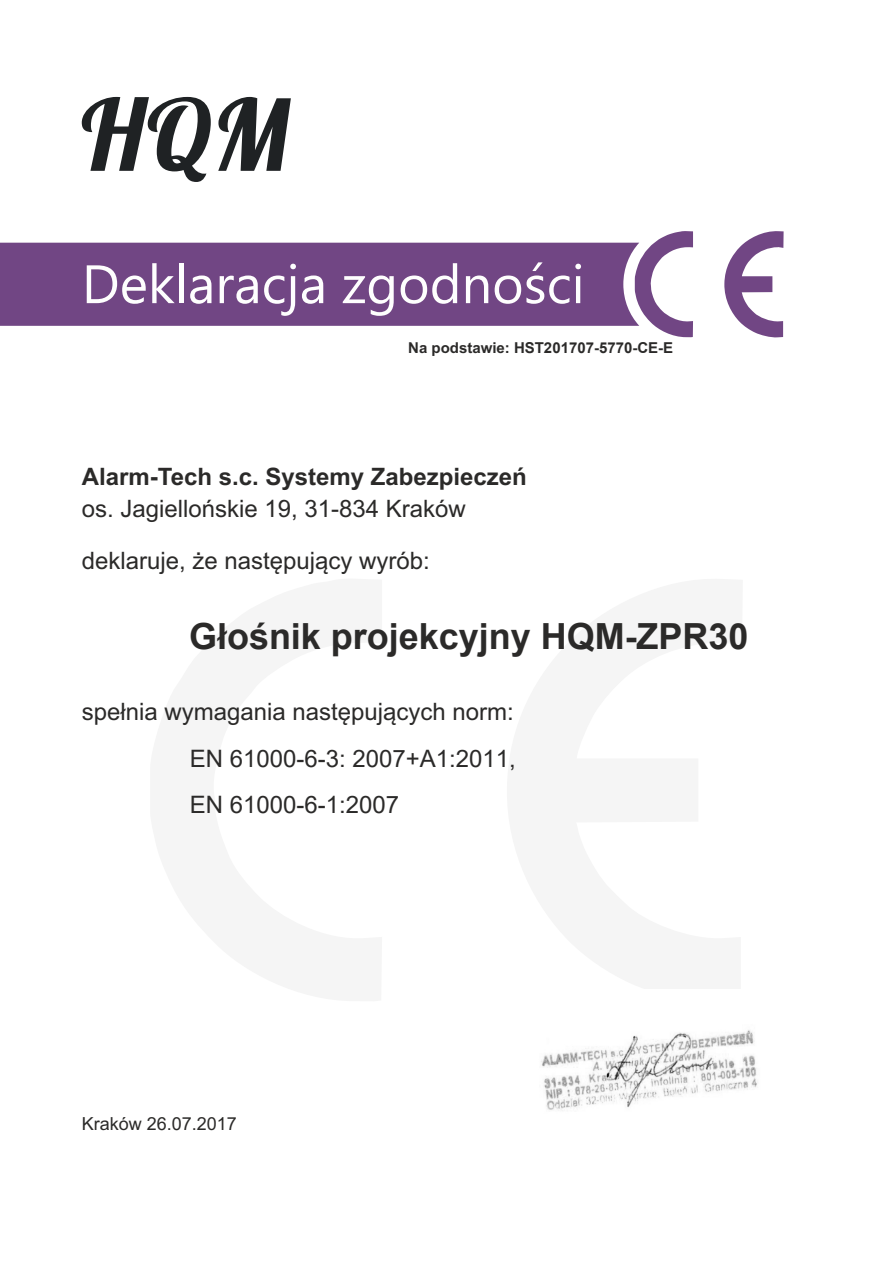
<style>
.page{position:relative;width:893px;height:1263px;background:#fff}
.page>*{position:absolute;margin:0;border:0;box-sizing:border-box;transform-origin:0 0}
.t1{font:98.55px "Lobster 1.4";color:#1f2224}
.t2{font:54px "Segoe UI";color:#fefefe}
.t3{font:700 36px "Arial";color:#2b2a29}
.t4{font:24px/51.8px "Arial";color:#2b2a29}
.t5{font:24px/46px "Arial";color:#2b2a29}
.t6{font:700 24px "Arial";color:#2b2a29}
.t7{font:18px "Arial";color:#2b2a29}
.t8{font:700 15px "Arial";color:#2b2a29}
.s1{font-style:inherit}
</style>
<div class="page">
<div style="left:0;top:243px;width:635px;height:83px;background:#714684"></div>
<svg style="left:635px;top:231px;width:58px;height:106px"></svg>
<svg style="left:724px;top:231px;width:60px;height:107px"></svg>
<img style="left:541px;top:1030px;width:216px;height:81px">
<h1 class="t1" style="left:81px;top:102px;width:210px">HQM</h1>
<h2 class="t2" style="left:82px;top:264px;width:504px">Deklaracja zgodności</h2>
<p class="t8" style="left:408px;top:340px;width:266px"><span class="s1">Na podstawie:</span> HST201707-5770-CE-E</p>
<p class="t6" style="left:82px;top:468px;width:447px">Alarm-Tech s.c. Systemy Zabezpieczeń</p>
<p class="t4" style="left:82px;top:485px;width:386px">os. Jagiellońskie 19, 31-834 Kraków deklaruje, że następujący wyrób:</p>
<h3 class="t3" style="left:189px;top:619px;width:561px">Głośnik projekcyjny HQM-ZPR30</h3>
<p class="t4" style="left:82px;top:688px;width:434px">spełnia wymagania następujących norm:</p>
<p class="t5" style="left:190px;top:736px;width:327px">EN 61000-6-3: 2007+A1:2011,<br>EN 61000-6-1:2007</p>
<p class="t7" style="left:82px;top:1117px;width:157px">Kraków <span class="s1">26</span>.<span class="s1">07</span>.201<span class="s1">7</span></p>
</div>
